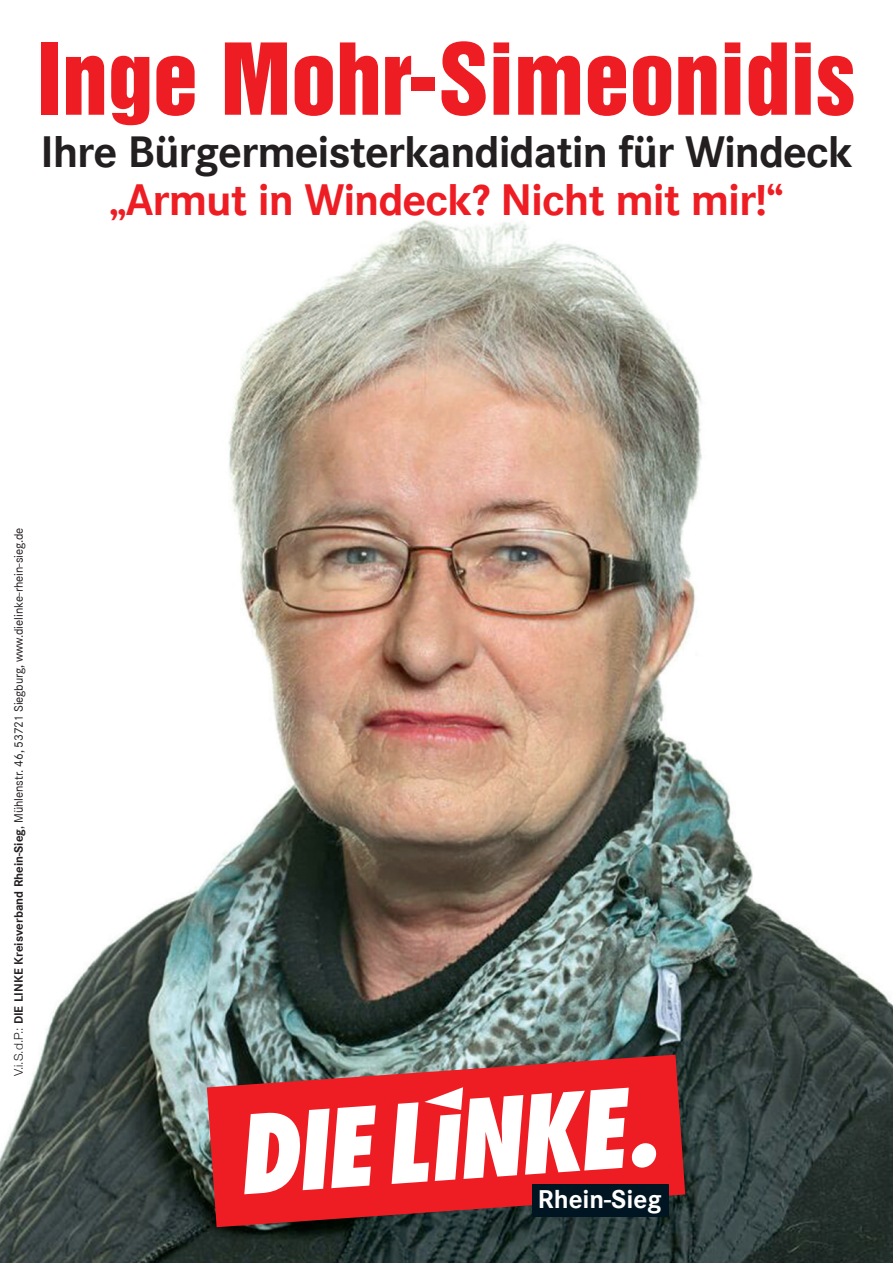
<style>
.page{position:relative;width:893px;height:1263px;background:#fff}
.page>*{position:absolute;margin:0;border:0;box-sizing:border-box;transform-origin:0 0}
.t1{font:90.45px "Helvetica Inserat LT";color:#ee1d23}
.t2{font:700 43.5px "Corporate SBQ";letter-spacing:-.025em;color:#231f20}
.t3{font:700 43.5px "Corporate SBQ";letter-spacing:-.025em;color:#ee1d23}
.t4{font:700 25.35px "Corporate SBQ";color:#fff}
.t5{font:12px "Corporate SBQ";letter-spacing:-.01em;color:#231f20}
.s1{font-family:"Helvetica Neue";font-weight:300}
.s2{font-weight:700}
</style>
<div class="page">
<img style="left:0;top:220px;width:893px;height:1043px">
<svg style="left:207px;top:1055px;width:478px;height:172px;background:#ad3a3c"></svg>
<svg style="left:244px;top:1087px;width:413px;height:107px"></svg>
<div style="left:532px;top:1184px;width:136px;height:32px;background:#001522"></div>
<p class="t1" style="left:37px;top:25px;width:820px">Inge Mohr-Simeonidis</p>
<p class="t2" style="left:40px;top:125px;width:814px">Ihre Bürgermeisterkandidatin für Windeck</p>
<p class="t3" style="left:109px;top:173px;width:675px">„Armut in Windeck? Nicht mit mir!“</p>
<p class="t5" style="left:12px;top:1076px;width:550px;rotate:-90deg"><span class="s1">V.i.S.d.P.:</span> <span class="s2">DIE LINKE Kreisverband Rhein-Sieg</span>, Mühlenstr. 46, 53721 Siegburg, www.dielinke-rhein-sieg.de</p>
<p class="t4" style="left:538px;top:1184px;width:125px">Rhein-Sieg</p>
</div>
